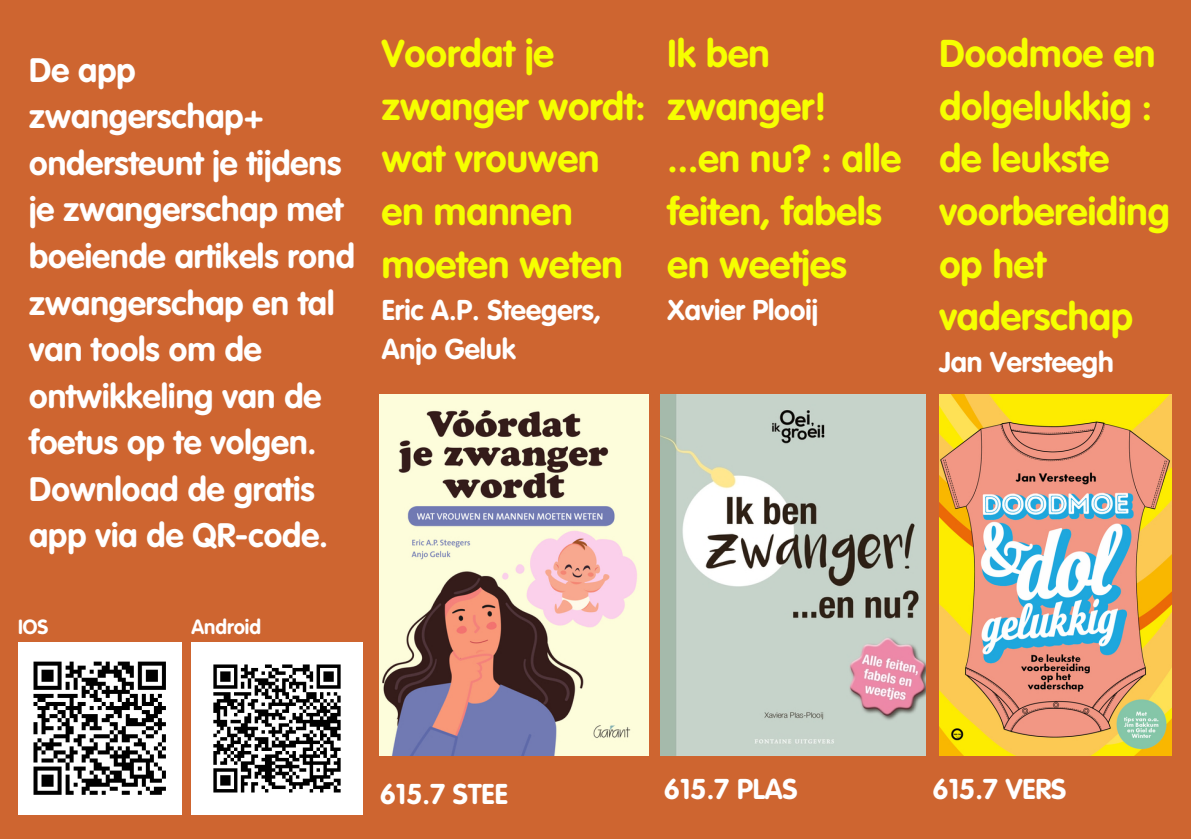
<style>
.page{position:relative;width:1191px;height:839px;background:#fff}
.page>*{position:absolute;margin:0;border:0;box-sizing:border-box;transform-origin:0 0}
.t1{font:700 38.2px/52.4px "VAG Rounded Std";color:#f6ff00}
.t2{font:700 33.4px/46.6px "VAG Rounded Std";color:#fff}
.t3{font:700 28.2px/39px "VAG Rounded Std";color:#fff}
.t4{font:700 20.2px "VAG Rounded Std";color:#fff}
</style>
<div class="page">
<div style="left:0;top:0;width:1191px;height:838px;background:#ce6530"></div>
<img style="left:380px;top:394px;width:268px;height:361px">
<img style="left:660px;top:394px;width:266px;height:361px">
<img style="left:939px;top:394px;width:233px;height:361px">
<img style="left:18px;top:643px;width:164px;height:171px">
<img style="left:191px;top:643px;width:171px;height:171px">
<p class="t2" style="left:29px;top:49px;width:327px">De app zwangerschap+ ondersteunt je tijdens je zwangerschap met boeiende artikels rond zwangerschap en tal van tools om de ontwikkeling van de foetus op te volgen.<br>Download de gratis app via de QR-code.</p>
<p class="t4" style="left:18px;top:619px;width:32px">IOS</p>
<h3 class="t4" style="left:191px;top:619px;width:71px">Android</h3>
<p class="t1" style="left:382px;top:31px;width:265px">Voordat je zwanger wordt: wat vrouwen en mannen moeten weten</p>
<p class="t3" style="left:382px;top:292px;width:221px">Eric A.P. Steegers,<br>Anjo Geluk</p>
<p class="t1" style="left:668px;top:31px;width:235px">Ik ben zwanger! ...en nu? : alle feiten, fabels en weetjes</p>
<p class="t3" style="left:668px;top:292px;width:152px">Xavier Plooij</p>
<h3 class="t1" style="left:939px;top:31px;width:232px">Doodmoe en dolgelukkig : de leukste voorbereiding op het vaderschap</h3>
<h3 class="t3" style="left:939px;top:345px;width:176px">Jan Versteegh</h3>
<h1 class="t3" style="left:380px;top:776px;width:129px">615.7 STEE</h1>
<h1 class="t3" style="left:664px;top:772px;width:135px">615.7 PLAS</h1>
<p class="t3" style="left:933px;top:772px;width:135px">615.7 VERS</p>
</div>
